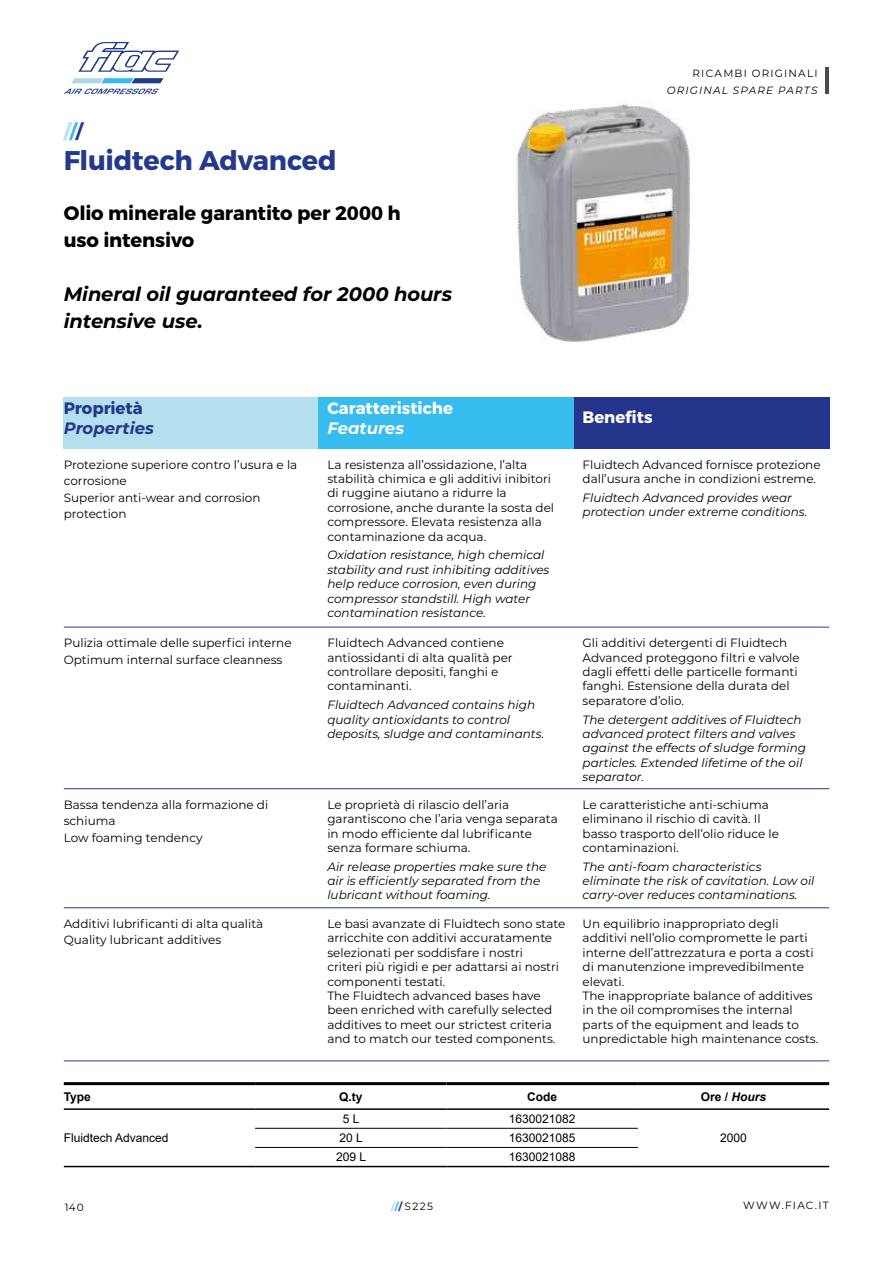
<style>
.page{position:relative;width:893px;height:1263px;background:#fff}
.page>*{position:absolute;margin:0;border:0;box-sizing:border-box;transform-origin:0 0}
.t1{font:700 27px "Montserrat";letter-spacing:-.01em;color:#24388d}
.t2{font:italic 700 19.5px/27px "Montserrat";letter-spacing:-.005em;color:#000}
.t3{font:700 19.5px/27px "Montserrat";letter-spacing:-.01em;color:#000}
.t4{font:700 19.5px "Montserrat";color:#b3dfef}
.t5{font:700 16.5px "Montserrat";letter-spacing:-.005em;color:#fff}
.t6{font:italic 700 16.5px "Montserrat";color:#26358c}
.t7{font:700 16.5px "Montserrat";letter-spacing:-.005em;color:#26358c}
.t8{font:italic 700 16.5px "Montserrat";color:#fff}
.t9{font:12px/14.4px "Montserrat";color:#000}
.t10{font:italic 12px/14.4px "Montserrat";color:#000}
.t11{font:12px "Arial";color:#000}
.t12{font:700 12px "Arial";color:#000}
.t13{font:italic 700 12px "Arial";color:#000}
.t14{font:10.5px "Montserrat";letter-spacing:.115em;color:#000}
.t15{font:italic 10.5px "Montserrat";letter-spacing:.11em;color:#000}
.s1{color:#36bcee}
.s2{color:#26358c}
.s3{font-style:normal}
.s4{font-weight:700;color:#b3dfef}
.s5{font-weight:700;color:#36bcee}
.s6{font-weight:700;color:#26358c}
</style>
<div class="page">
<svg style="left:64px;top:42px;width:116px;height:52px"></svg>
<hr style="left:825px;top:67px;width:4px;height:27px;background:#4a4a49">
<hr style="left:64px;top:1082px;width:191px;height:3px;background:#000">
<hr style="left:255px;top:1082px;width:191px;height:3px;background:#000">
<hr style="left:446px;top:1082px;width:192px;height:3px;background:#000">
<hr style="left:638px;top:1082px;width:191px;height:3px;background:#000">
<hr style="left:64px;top:1108px;width:191px;height:2px;background:#000">
<hr style="left:255px;top:1108px;width:191px;height:2px;background:#000">
<hr style="left:446px;top:1108px;width:192px;height:2px;background:#000">
<hr style="left:638px;top:1108px;width:191px;height:2px;background:#000">
<hr style="left:255px;top:1128px;width:191px;height:1px;background:#000">
<hr style="left:446px;top:1128px;width:192px;height:1px;background:#000">
<hr style="left:255px;top:1147px;width:191px;height:1px;background:#000">
<hr style="left:446px;top:1147px;width:192px;height:1px;background:#000">
<hr style="left:64px;top:1166px;width:191px;height:1px;background:#000">
<hr style="left:638px;top:1166px;width:191px;height:1px;background:#000">
<hr style="left:255px;top:1166px;width:191px;height:1px;background:#000">
<hr style="left:446px;top:1166px;width:192px;height:1px;background:#000">
<div style="left:64px;top:397px;width:255px;height:51px;background:#b3dfef"></div>
<div style="left:319px;top:397px;width:255px;height:51px;background:#36bcee"></div>
<div style="left:574px;top:397px;width:255px;height:51px;background:#26358c"></div>
<hr style="left:64px;top:907px;width:255px;height:1px;background:#26358c">
<hr style="left:319px;top:907px;width:255px;height:1px;background:#26358c">
<hr style="left:574px;top:907px;width:255px;height:1px;background:#26358c">
<hr style="left:64px;top:1060px;width:255px;height:1px;background:#26358c">
<hr style="left:319px;top:1060px;width:255px;height:1px;background:#26358c">
<hr style="left:574px;top:1060px;width:255px;height:1px;background:#26358c">
<hr style="left:64px;top:627px;width:255px;height:1px;background:#26358c">
<hr style="left:319px;top:627px;width:255px;height:1px;background:#26358c">
<hr style="left:574px;top:627px;width:255px;height:1px;background:#26358c">
<hr style="left:64px;top:788px;width:255px;height:1px;background:#26358c">
<hr style="left:319px;top:788px;width:255px;height:1px;background:#26358c">
<hr style="left:574px;top:788px;width:255px;height:1px;background:#26358c">
<img style="left:515px;top:104px;width:178px;height:238px">
<h2 class="t4" style="left:64px;top:119px;width:21px">/<span class="s1">/</span><span class="s2">/</span></h2>
<h1 class="t1" style="left:64px;top:143px;width:274px">Fluidtech Advanced</h1>
<h2 class="t3" style="left:64px;top:199px;width:339px">Olio minerale garantito per 2000 h uso intensivo</h2>
<h2 class="t2" style="left:64px;top:279px;width:390px">Mineral oil guaranteed for 2000 hours intensive use.</h2>
<p class="t14" style="left:692px;top:66px;width:127px">RICAMBI ORIGINALI</p>
<p class="t15" style="left:667px;top:83px;width:152px">ORIGINAL SPARE PARTS</p>
<h3 class="t7" style="left:64px;top:398px;width:80px">Proprietà</h3>
<h3 class="t6" style="left:64px;top:416px;width:92px">Properties</h3>
<h3 class="t5" style="left:327px;top:398px;width:127px">Caratteristiche</h3>
<h3 class="t8" style="left:327px;top:416px;width:78px">Features</h3>
<p class="t9" style="left:64px;top:456px;width:235px;line-height:16.5px">Protezione superiore contro l’usura e la corrosione<br>Superior anti-wear and corrosion protection</p>
<p class="t9" style="left:327px;top:457px;width:228px">La resistenza all’ossidazione, l’alta stabilità chimica e gli additivi inibitori di ruggine aiutano a ridurre la corrosione, anche durante la sosta del compressore. Elevata resistenza alla contaminazione da acqua.</p>
<p class="t10" style="left:327px;top:547px;width:224px">Oxidation resistance, high chemical stability and rust inhibiting additives help reduce corrosion, even during compressor standstill. High water contamination resistance.</p>
<p class="t9" style="left:64px;top:634px;width:229px;line-height:16.5px">Pulizia ottimale delle superfici interne<br>Optimum internal surface cleanness</p>
<p class="t9" style="left:327px;top:635px;width:187px">Fluidtech Advanced contiene antiossidanti di alta qualità per controllare depositi, fanghi e contaminanti.</p>
<p class="t10" style="left:327px;top:697px;width:218px">Fluidtech Advanced contains high quality antioxidants to control deposits, sludge and contaminants.</p>
<p class="t9" style="left:64px;top:796px;width:206px;line-height:16.5px">Bassa tendenza alla formazione di schiuma<br>Low foaming tendency</p>
<p class="t9" style="left:327px;top:797px;width:232px">Le proprietà di rilascio dell’aria garantiscono che l’aria venga separata in modo efficiente dal lubrificante senza formare schiuma.</p>
<p class="t10" style="left:327px;top:859px;width:220px">Air release properties make sure the air is efficiently separated from the lubricant without foaming.</p>
<h3 class="t5" style="left:583px;top:407px;width:71px">Benefits</h3>
<p class="t9" style="left:583px;top:457px;width:240px">Fluidtech Advanced fornisce protezione dall’usura anche in condizioni estreme.</p>
<p class="t10" style="left:583px;top:490px;width:226px">Fluidtech Advanced provides wear protection under extreme conditions.</p>
<p class="t9" style="left:583px;top:635px;width:219px">Gli additivi detergenti di Fluidtech Advanced proteggono filtri e valvole dagli effetti delle particelle formanti fanghi. Estensione della durata del separatore d’olio.</p>
<p class="t10" style="left:583px;top:712px;width:225px">The detergent additives of Fluidtech advanced protect filters and valves against the effects of sludge forming particles. Extended lifetime of the oil separator.</p>
<p class="t9" style="left:583px;top:797px;width:198px">Le caratteristiche anti-schiuma eliminano il rischio di cavità. Il basso trasporto dell’olio riduce le contaminazioni.</p>
<p class="t10" style="left:583px;top:859px;width:233px">The anti-foam characteristics eliminate the risk of cavitation. Low oil carry-over reduces contaminations.</p>
<p class="t9" style="left:64px;top:915px;width:201px;line-height:16.5px">Additivi lubrificanti di alta qualità<br>Quality lubricant additives</p>
<p class="t9" style="left:327px;top:916px;width:240px">Le basi avanzate di Fluidtech sono state arricchite con additivi accuratamente selezionati per soddisfare i nostri<br>criteri più rigidi e per adattarsi ai nostri componenti testati.<br>The Fluidtech advanced bases have been enriched with carefully selected additives to meet our strictest criteria and to match our tested components.</p>
<p class="t9" style="left:583px;top:916px;width:237px">Un equilibrio inappropriato degli additivi nell’olio compromette le parti interne dell’attrezzatura e porta a costi di manutenzione imprevedibilmente elevati.<br>The inappropriate balance of additives in the oil compromises the internal parts of the equipment and leads to unpredictable high maintenance costs.</p>
<p class="t12" style="left:64px;top:1088px;width:29px">Type</p>
<p class="t12" style="left:339px;top:1088px;width:25px">Q.ty</p>
<p class="t12" style="left:527px;top:1088px;width:31px">Code</p>
<p class="t13" style="left:701px;top:1089px;width:67px"><span class="s3">Ore /</span> Hours</p>
<p class="t11" style="left:64px;top:1130px;width:106px">Fluidtech Advanced</p>
<p class="t11" style="left:343px;top:1111px;width:18px">5 L</p>
<p class="t11" style="left:509px;top:1111px;width:68px">1630021082</p>
<p class="t11" style="left:339px;top:1130px;width:25px">20 L</p>
<p class="t11" style="left:509px;top:1130px;width:68px">1630021085</p>
<p class="t11" style="left:720px;top:1130px;width:28px">2000</p>
<p class="t11" style="left:336px;top:1149px;width:32px">209 L</p>
<p class="t11" style="left:509px;top:1149px;width:68px">1630021088</p>
<p class="t14" style="left:65px;top:1200px;width:21px">140</p>
<p class="t14" style="left:391px;top:1198px;width:44px"><span class="s4">/</span><span class="s5">/</span><span class="s6">/</span> S225</p>
<p class="t14" style="left:743px;top:1198px;width:87px">WWW.FIAC.IT</p>
</div>
